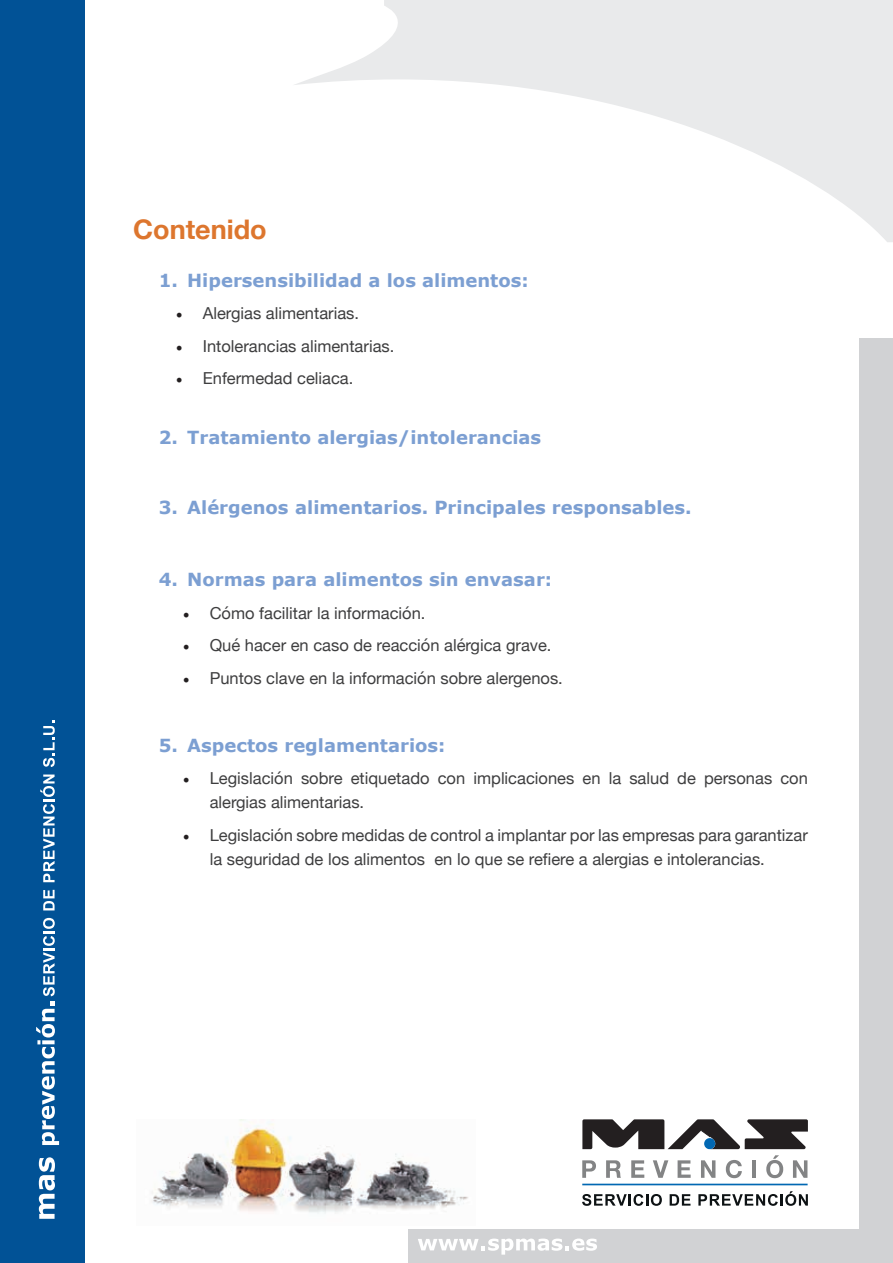
<style>
.page{position:relative;width:893px;height:1263px;background:#fff}
.page>*{position:absolute;margin:0;border:0;box-sizing:border-box;transform-origin:0 0}
.t1{font:700 27px "Helvetica Neue";color:#dd762e}
.t2{font:700 18px "Verdana";color:#7c9fd2}
.t3{font:16.5px/24px "Helvetica Neue";color:#3e3e3f}
.s1{font-family:"Minion Pro";font-size:18px;color:#231f20}
</style>
<div class="page">
<svg style="left:294px;top:0;width:599px;height:242px"></svg>
<div style="left:0;top:0;width:85px;height:1263px;background:#015296"></div>
<svg style="left:39px;top:1157px;width:16px;height:62px"></svg>
<svg style="left:36px;top:918px;width:23px;height:227px"></svg>
<svg style="left:43px;top:890px;width:12px;height:20px"></svg>
<svg style="left:40px;top:774px;width:15px;height:108px"></svg>
<svg style="left:43px;top:721px;width:12px;height:46px"></svg>
<div style="left:859px;top:338px;width:34px;height:925px;background:#d1d2d4"></div>
<div style="left:408px;top:1229px;width:485px;height:34px;background:#d1d2d4"></div>
<svg style="left:418px;top:1238px;width:179px;height:16px"></svg>
<img style="left:152px;top:1119px;width:316px;height:95px">
<svg style="left:582px;top:1160px;width:14px;height:18px"></svg>
<svg style="left:606px;top:1160px;width:15px;height:18px"></svg>
<svg style="left:631px;top:1160px;width:13px;height:18px"></svg>
<svg style="left:653px;top:1160px;width:15px;height:18px"></svg>
<svg style="left:678px;top:1160px;width:13px;height:18px"></svg>
<svg style="left:701px;top:1160px;width:14px;height:18px"></svg>
<svg style="left:726px;top:1160px;width:16px;height:18px"></svg>
<hr style="left:752px;top:1160px;width:4px;height:18px;background:#838485">
<svg style="left:766px;top:1155px;width:17px;height:23px"></svg>
<svg style="left:793px;top:1160px;width:14px;height:18px"></svg>
<svg style="left:582px;top:1194px;width:80px;height:12px"></svg>
<svg style="left:670px;top:1194px;width:20px;height:11px"></svg>
<svg style="left:698px;top:1191px;width:110px;height:15px"></svg>
<hr style="left:582px;top:1184px;width:226px;height:1px;background:#0168b3">
<svg style="left:582px;top:1119px;width:226px;height:30px"></svg>
<h1 class="t1" style="left:133px;top:208px;width:135px">Contenido</h1>
<p class="t2" style="left:159px;top:268px;width:372px">1. Hipersensibilidad a los alimentos:</p>
<p class="t3" style="left:176px;top:303px;width:185px"><span class="s1">•</span> Alergias alimentarias.</p>
<p class="t3" style="left:176px;top:335px;width:220px"><span class="s1">•</span> Intolerancias alimentarias.</p>
<p class="t3" style="left:176px;top:368px;width:179px"><span class="s1">•</span> Enfermedad celiaca.</p>
<p class="t2" style="left:159px;top:424px;width:384px">2. Tratamiento alergias/intolerancias</p>
<p class="t2" style="left:159px;top:495px;width:534px">3. Alérgenos alimentarios. Principales responsables.</p>
<p class="t2" style="left:159px;top:567px;width:395px">4. Normas para alimentos sin envasar:</p>
<p class="t3" style="left:183px;top:602px;width:244px"><span class="s1">•</span> Cómo facilitar la información.</p>
<p class="t3" style="left:183px;top:634px;width:370px"><span class="s1">•</span> Qué hacer en caso de reacción alérgica grave.</p>
<p class="t3" style="left:183px;top:667px;width:382px"><span class="s1">•</span> Puntos clave en la información sobre alergenos.</p>
<p class="t2" style="left:159px;top:732px;width:288px">5. Aspectos reglamentarios:</p>
<p class="t3" style="left:210px;top:767px;width:600px;text-indent:-27px"><span class="s1">•</span> Legislación sobre etiquetado con implicaciones en la salud de personas con alergias alimentarias.</p>
<p class="t3" style="left:210px;top:824px;width:600px;text-indent:-27px"><span class="s1">•</span> Legislación sobre medidas de control a implantar por las empresas para garantizar la seguridad de los alimentos en lo que se refiere a alergias e intolerancias.</p>
</div>
